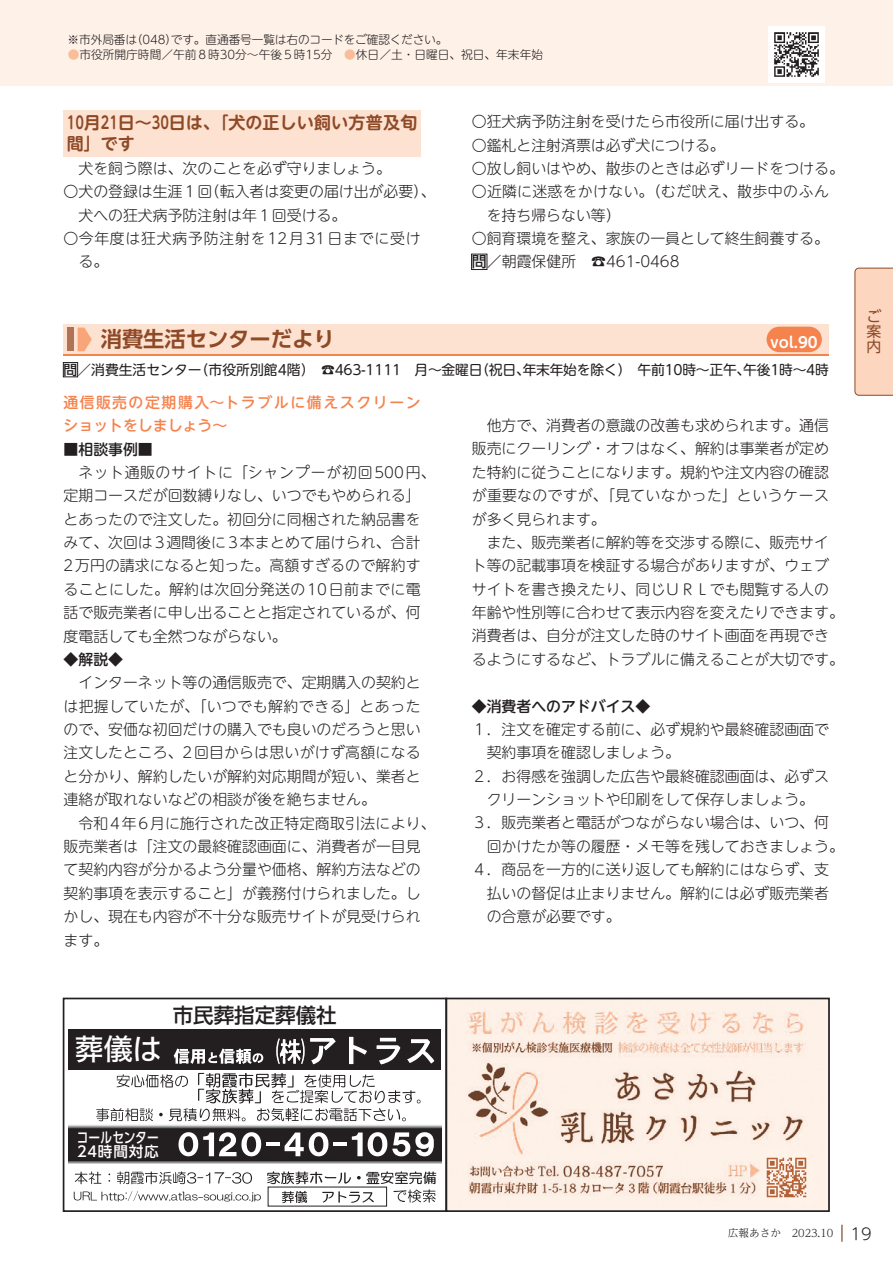
<style>
.page{position:relative;width:893px;height:1263px;background:#fff}
.page>*{position:absolute;margin:0;border:0;box-sizing:border-box;transform-origin:0 0}
.t1{font:29.25px "Hiragino UD Sans F Std W5 90 msp RKSJ H";color:#fff}
.t2{font:700 21.3px "UD Shin Go Pr 6 N De";color:#8e4a27}
.t3{font:20.55px "UD Shin Go Pro Medium 90 msp RKSJ H";color:#231f20}
.t4{font:700 16.95px/21.3px "UD Shin M Go Pr 6 N De";color:#8e4a27;scale:.74 1}
.t5{font:300 14.85px/23.4px "UD Shin M Go Pr 6 N";color:#231f20}
.t6{font:500 14.85px/23.4px "UD Shin M Go Pr 6 N";letter-spacing:.11em;color:#f5834e}
.t7{font:300 14.85px "UD Shin M Go Pr 6 N";letter-spacing:.055em;color:#231f20}
.t8{font:300 14.85px "UD Shin M Go Pr 6 N";letter-spacing:.03em;color:#231f20}
.t9{font:500 14.85px "UD Shin M Go Pr 6 N";color:#231f20}
.t10{font:700 14.85px "UD Shin M Go Pr 6 N De";color:#fff}
.t11{font:14.85px/14.9px "UD Shin Go Pr 6 N";color:#8e4a27;text-align:justify}
.t12{font:14.7px/14.7px "UD Shin Go Pro Medium 90 msp RKSJ H";letter-spacing:.03em;color:#fff;scale:.8 1}
.t13{font:13.8px "UD Shin M Go Pr 6 N";letter-spacing:-.02em;color:#231f20}
.t14{font:11.7px "UD Shin M Go Pro Light 90 msp RKSJ H";color:#231f20}
.t15{font:300 10.65px "UD Reimin Pr 6 N";color:#231f20}
.s1{color:#fabd99}
.s2{font-family:"UD Shin Go Pr 6 N";font-weight:500}
.s3{font-family:"UD Shin M Go Pr 6 N";font-size:15.9px}
</style>
<div class="page">
<div style="left:0;top:0;width:893px;height:85px;background:#fef1e8"></div>
<img style="left:768px;top:26px;width:56px;height:56px">
<img style="left:448px;top:1001px;width:379px;height:208px">
<img style="left:762px;top:1153px;width:48px;height:48px">
<div style="left:445px;top:998px;width:385px;height:214px;border:2px solid #231f20"></div>
<div style="left:69px;top:1029px;width:372px;height:40px;background:#231f20"></div>
<svg style="left:69px;top:1125px;width:372px;height:39px"></svg>
<svg style="left:178px;top:1132px;width:83px;height:24px"></svg>
<hr style="left:266px;top:1142px;width:14px;height:4px;background:#fff">
<svg style="left:285px;top:1132px;width:44px;height:24px"></svg>
<hr style="left:333px;top:1142px;width:14px;height:4px;background:#fff">
<svg style="left:352px;top:1132px;width:82px;height:24px"></svg>
<svg style="left:128px;top:1191px;width:4px;height:10px"></svg>
<svg style="left:133px;top:1191px;width:5px;height:10px"></svg>
<svg style="left:74px;top:1191px;width:53px;height:10px"></svg>
<svg style="left:138px;top:1191px;width:123px;height:10px"></svg>
<svg style="left:75px;top:1171px;width:26px;height:13px"></svg>
<svg style="left:117px;top:1171px;width:135px;height:13px"></svg>
<svg style="left:267px;top:1171px;width:169px;height:32px"></svg>
<svg style="left:174px;top:1048px;width:89px;height:16px"></svg>
<svg style="left:276px;top:1038px;width:60px;height:27px"></svg>
<svg style="left:349px;top:1036px;width:86px;height:29px"></svg>
<svg style="left:96px;top:1073px;width:325px;height:48px"></svg>
<div style="left:63px;top:998px;width:384px;height:214px;border:2px solid #231f20"></div>
<hr style="left:64px;top:354px;width:765px;height:1px;background:#f5834e">
<div style="left:64px;top:324px;width:765px;height:30px;background:#fee2d1"></div>
<svg style="left:78px;top:327px;width:14px;height:24px"></svg>
<div style="left:67px;top:328px;width:7px;height:23px;background:#ae7455"></div>
<svg style="left:767px;top:327px;width:55px;height:25px"></svg>
<div style="left:64px;top:110px;width:357px;height:47px;background:#fee2d1"></div>
<div style="left:471px;top:254px;width:16px;height:16px;border:1px solid #231f20"></div>
<div style="left:63px;top:362px;width:15px;height:15px;border:1px solid #231f20"></div>
<svg style="left:854px;top:268px;width:39px;height:128px"></svg>
<svg style="left:841px;top:1225px;width:1px;height:17px"></svg>
<p class="t14" style="left:68px;top:30px;width:381px">※市外局番は（048）です。直通番号一覧は右のコードをご確認ください。</p>
<p class="t14" style="left:68px;top:45px;width:477px"><span class="s1">●</span>市役所開庁時間／午前８時30分～午後５時15分　<span class="s1">●</span>休日／土・日曜日、祝日、年末年始</p>
<p class="t4" style="left:65px;top:111px;width:478px">１０月２１日～３０日は、「犬の正しい飼い方普及旬間」です</p>
<p class="t5" style="left:78px;top:156px;width:314px">犬を飼う際は、次のことを必ず守りましょう。</p>
<p class="t5" style="left:64px;top:179px;width:374px">〇犬の登録は生涯１回（転入者は変更の届け出が必要）、</p>
<p class="t5" style="left:78px;top:202px;width:269px">犬への狂犬病予防注射は年１回受ける。</p>
<p class="t7" style="left:64px;top:226px;width:359px">〇今年度は狂犬病予防注射を12月31日までに受け</p>
<p class="t5" style="left:78px;top:249px;width:31px">る。</p>
<p class="t5" style="left:472px;top:109px;width:344px">〇狂犬病予防注射を受けたら市役所に届け出する。</p>
<p class="t5" style="left:472px;top:132px;width:254px">〇鑑札と注射済票は必ず犬につける。</p>
<p class="t5" style="left:472px;top:156px;width:374px">〇放し飼いはやめ、散歩のときは必ずリードをつける。</p>
<p class="t8" style="left:472px;top:180px;width:359px">〇近隣に迷惑をかけない。（むだ吠え、散歩中のふん</p>
<p class="t5" style="left:487px;top:202px;width:135px">を持ち帰らない等）</p>
<p class="t5" style="left:472px;top:226px;width:359px">〇飼育環境を整え、家族の一員として終生飼養する。</p>
<p class="t5" style="left:472px;top:249px;width:209px"><span class="s2">問</span>／朝霞保健所 ☎461-0468</p>
<h2 class="t2" style="left:101px;top:322px;width:235px">消費生活センターだより</h2>
<p class="t10" style="left:771px;top:330px;width:49px">vol.90</p>
<p class="t13" style="left:64px;top:358px;width:767px"><span class="s2">問</span>／消費生活センター（市役所別館4階） ☎463-1111 月～金曜日（祝日、年末年始を除く）午前10時～正午、午後1時～4時</p>
<p class="t6" style="left:64px;top:389px;width:359px">通信販売の定期購入～トラブルに備えスクリーンショットをしましょう～</p>
<p class="t9" style="left:64px;top:436px;width:91px">■相談事例■</p>
<p class="t5" style="left:64px;top:460px;width:373px;text-indent:15px">ネット通販のサイトに「シャンプーが初回500円、定期コースだが回数縛りなし、いつでもやめられる」とあったので注文した。初回分に同梱された納品書をみて、次回は3週間後に3本まとめて届けられ、合計<br>2万円の請求になると知った。高額すぎるので解約することにした。解約は次回分発送の10日前までに電話で販売業者に申し出ることと指定されているが、何度電話しても全然つながらない。</p>
<p class="t9" style="left:64px;top:647px;width:61px">◆解説◆</p>
<p class="t5" style="left:64px;top:670px;width:359px;text-align:justify;text-indent:15px">インターネット等の通信販売で、定期購入の契約とは把握していたが、「いつでも解約できる」とあったので、安価な初回だけの購入でも良いのだろうと思い注文したところ、2回目からは思いがけず高額になると分かり、解約したいが解約対応期間が短い、業者と連絡が取れないなどの相談が後を絶ちません。</p>
<p class="t5" style="left:64px;top:810px;width:373px;text-indent:15px">令和4年6月に施行された改正特定商取引法により、販売業者は「注文の最終確認画面に、消費者が一目見て契約内容が分かるよう分量や価格、解約方法などの契約事項を表示すること」が義務付けられました。しかし、現在も内容が不十分な販売サイトが見受けられます。</p>
<h1 class="t1" style="left:74px;top:1027px;width:89px">葬儀は</h1>
<h3 class="t3" style="left:173px;top:998px;width:165px">市民葬指定葬儀社</h3>
<p class="t12" style="left:77px;top:1129px;width:104px">コールセンター<br>24時間対応</p>
<p class="t5" style="left:472px;top:413px;width:359px;text-align:justify;text-indent:15px">他方で、消費者の意識の改善も求められます。通信販売にクーリング・オフはなく、解約は事業者が定めた特約に従うことになります。規約や注文内容の確認が重要なのですが、「見ていなかった」というケースが多く見られます。</p>
<p class="t5" style="left:472px;top:530px;width:374px;text-indent:15px">また、販売業者に解約等を交渉する際に、販売サイト等の記載事項を検証する場合がありますが、ウェブサイトを書き換えたり、同じＵＲＬでも閲覧する人の年齢や性別等に合わせて表示内容を変えたりできます。消費者は、自分が注文した時のサイト画面を再現できるようにするなど、トラブルに備えることが大切です。</p>
<p class="t9" style="left:472px;top:693px;width:180px">◆消費者へのアドバイス◆</p>
<p class="t5" style="left:472px;top:717px;width:359px">１．注文を確定する前に、必ず規約や最終確認画面で</p>
<p class="t5" style="left:487px;top:740px;width:195px">契約事項を確認しましょう。</p>
<p class="t5" style="left:472px;top:763px;width:359px">２．お得感を強調した広告や最終確認画面は、必ずス</p>
<p class="t5" style="left:487px;top:787px;width:329px">クリーンショットや印刷をして保存しましょう。</p>
<p class="t5" style="left:472px;top:810px;width:359px">３．販売業者と電話がつながらない場合は、いつ、何</p>
<p class="t5" style="left:487px;top:834px;width:359px">回かけたか等の履歴・メモ等を残しておきましょう。</p>
<p class="t5" style="left:472px;top:857px;width:359px">４．商品を一方的に送り返しても解約にはならず、支</p>
<p class="t5" style="left:487px;top:880px;width:344px">払いの督促は止まりません。解約には必ず販売業者</p>
<p class="t5" style="left:487px;top:904px;width:135px">の合意が必要です。</p>
<p class="t11" style="left:866px;top:309px;width:17px">ご案内</p>
<p class="t15" style="left:728px;top:1224px;width:145px">広報あさか　2023.10 <span class="s3">19</span></p>
</div>
